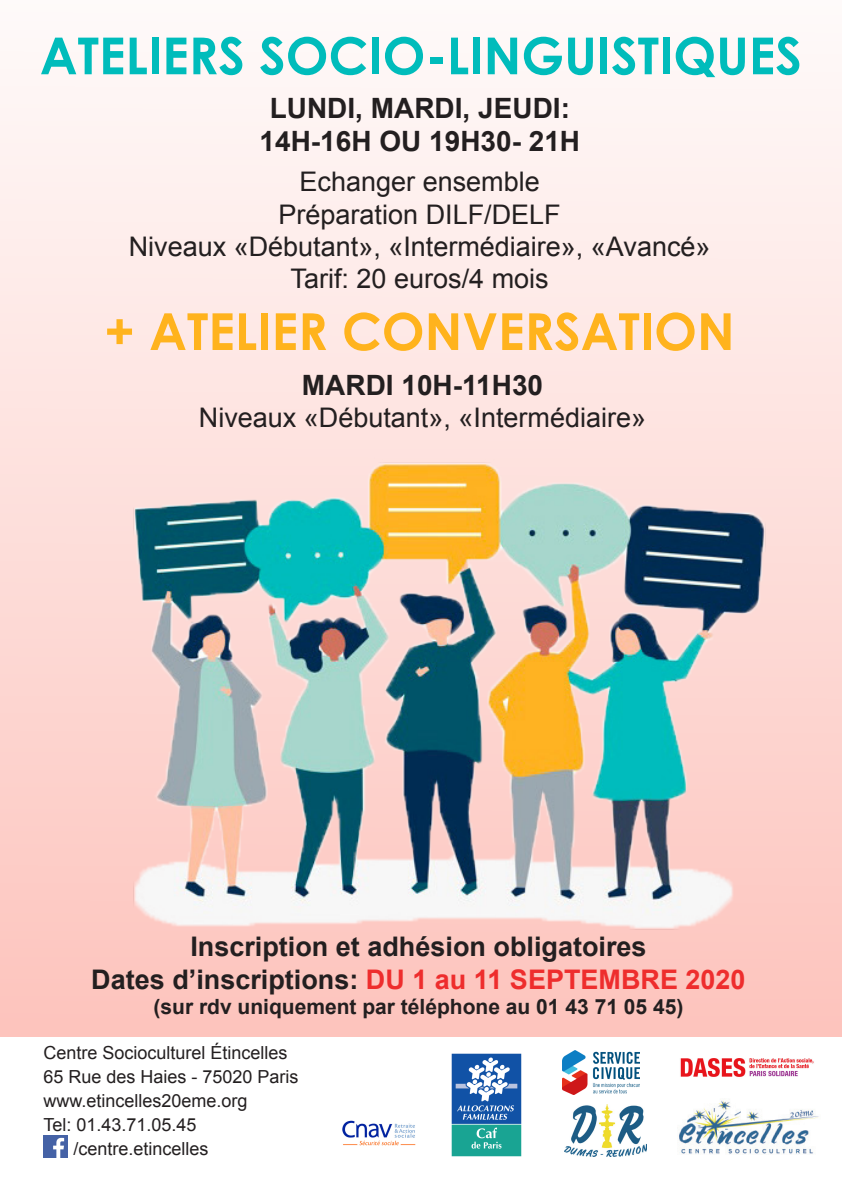
<style>
.page{position:relative;width:842px;height:1191px;background:#fff}
.page>*{position:absolute;margin:0;border:0;box-sizing:border-box;transform-origin:0 0}
.t1{font:700 51px "Century Gothic";color:#00bcbb}
.t2{font:700 51px "Century Gothic";color:#ffb31d}
.t3{font:700 28px "Arial";color:#231f20}
.t4{font:27px "Arial";color:#231f20}
.t5{font:700 27px "Arial";color:#231f20}
.t6{font:700 21px "Arial";color:#231f20}
.t7{font:18px "Arial";color:#231f20}
.s1{color:#ee2d2d}
</style>
<div class="page">
<div style="left:0;top:0;width:842px;height:1037px;background:linear-gradient(to bottom,#fefafa,#fdc3bc)"></div>
<img style="left:679px;top:1100px;width:140px;height:54px">
<img style="left:43px;top:1135px;width:24px;height:22px">
<img style="left:564px;top:1104px;width:83px;height:52px">
<img style="left:562px;top:1050px;width:78px;height:44px">
<img style="left:452px;top:1053px;width:70px;height:103px">
<img style="left:342px;top:1120px;width:74px;height:26px">
<img style="left:57px;top:449px;width:762px;height:487px">
<img style="left:680px;top:1058px;width:134px;height:19px">
<p class="t1" style="left:40px;top:24px;width:763px">ATELIERS SOCIO-LINGUISTIQUES</p>
<p class="t3" style="left:270px;top:89px;width:302px">LUNDI, MARDI, JEUDI:</p>
<p class="t3" style="left:260px;top:123px;width:322px">14H-16H OU 19H30- 21H</p>
<p class="t4" style="left:300px;top:164px;width:242px">Echanger ensemble</p>
<p class="t4" style="left:279px;top:196px;width:284px">Préparation DILF/DELF</p>
<p class="t4" style="left:129px;top:229px;width:583px">Niveaux «Débutant», «Intermédiaire», «Avancé»</p>
<p class="t4" style="left:291px;top:261px;width:260px">Tarif: 20 euros/4 mois</p>
<p class="t2" style="left:104px;top:299px;width:632px">+ ATELIER CONVERSATION</p>
<p class="t3" style="left:302px;top:366px;width:243px">MARDI 10H-11H30</p>
<p class="t4" style="left:199px;top:400px;width:449px">Niveaux «Débutant», «Intermédiaire»</p>
<p class="t5" style="left:190px;top:928px;width:458px">Inscription et adhésion obligatoires</p>
<p class="t5" style="left:91px;top:961px;width:656px">Dates d’inscriptions: <span class="s1">DU 1 au 11 SEPTEMBRE 2020</span></p>
<p class="t6" style="left:153px;top:992px;width:531px">(sur rdv uniquement par téléphone au 01 43 71 05 45)</p>
<p class="t7" style="left:43px;top:1040px;width:246px">Centre Socioculturel Étincelles</p>
<p class="t7" style="left:43px;top:1064px;width:257px">65 Rue des Haies - 75020 Paris</p>
<p class="t7" style="left:43px;top:1088px;width:206px">www.etincelles20eme.org</p>
<p class="t7" style="left:43px;top:1112px;width:155px">Tel: 01.43.71.05.45</p>
<p class="t7" style="left:73px;top:1136px;width:137px">/centre.etincelles</p>
</div>
